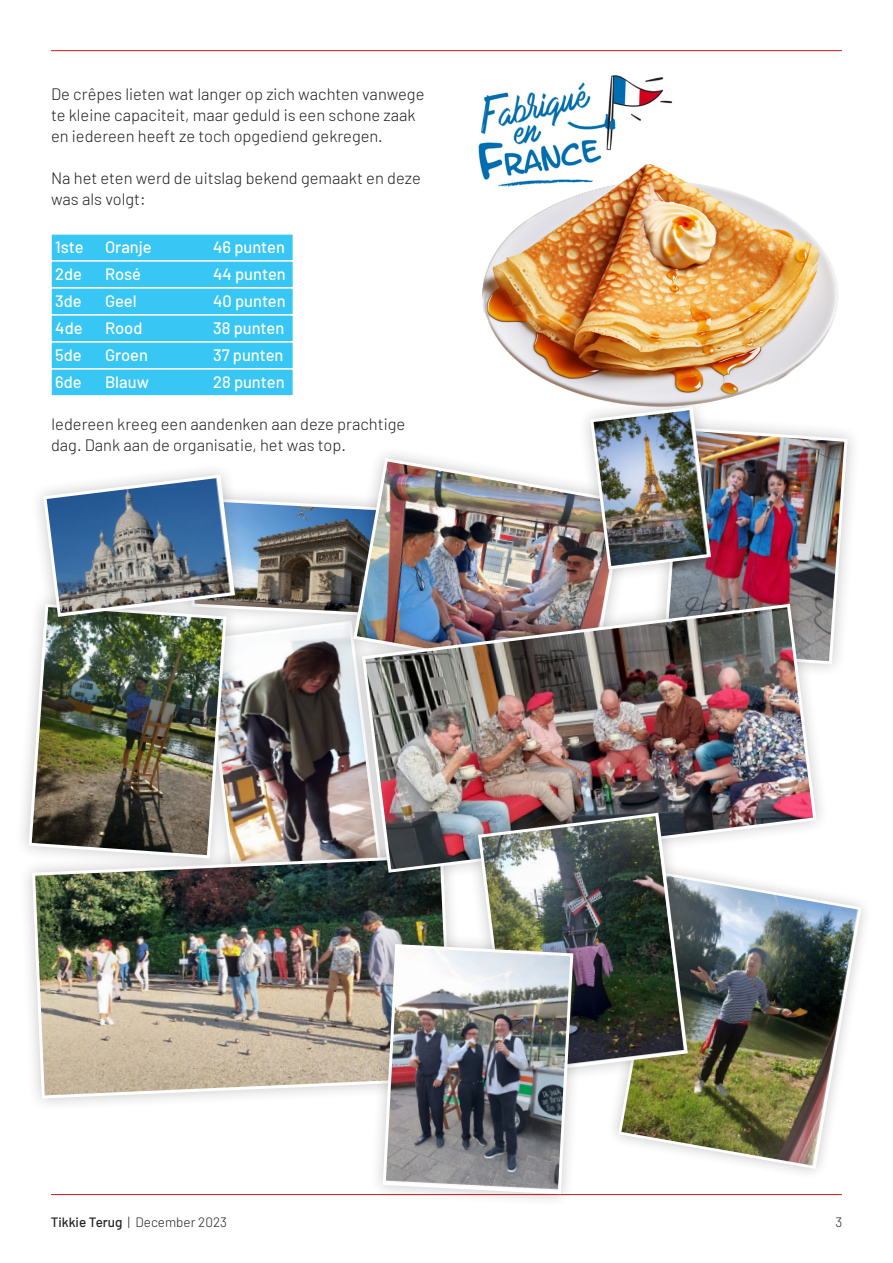
<style>
.page{position:relative;width:893px;height:1263px;background:#fff}
.page>*{position:absolute;margin:0;border:0;box-sizing:border-box;transform-origin:0 0}
.body{font:300 16.5px/21px "Barlow";color:#231f20}
.body-2{font:500 16.5px "Barlow";color:#fff}
.t1{font:300 13.5px "Barlow";color:#231f20}
.s1{font-weight:500}
</style>
<div class="page">
<hr style="left:51px;top:50px;width:791px;height:1px;background:#cd1719">
<hr style="left:51px;top:1194px;width:791px;height:1px;background:#cd1719">
<div style="left:50px;top:233px;width:244px;height:29px;background:#38c6f4;border:2px solid #fff"></div>
<div style="left:50px;top:260px;width:244px;height:29px;background:#38c6f4;border:2px solid #fff"></div>
<div style="left:50px;top:287px;width:244px;height:29px;background:#38c6f4;border:2px solid #fff"></div>
<div style="left:50px;top:314px;width:244px;height:29px;background:#38c6f4;border:2px solid #fff"></div>
<div style="left:50px;top:341px;width:244px;height:29px;background:#38c6f4;border:2px solid #fff"></div>
<div style="left:50px;top:368px;width:244px;height:29px;background:#38c6f4;border:2px solid #fff"></div>
<img style="left:240px;top:630px;width:109px;height:211px">
<img style="left:483px;top:181px;width:355px;height:218px">
<div style="left:178px;top:484px;width:230px;height:146px;background:#231f20;opacity:.25"></div>
<div style="left:340px;top:445px;width:298px;height:249px;background:#231f20;opacity:.25"></div>
<img style="left:352px;top:456px;width:236px;height:135px">
<img style="left:617px;top:886px;width:246px;height:284px">
<div style="left:18px;top:841px;width:448px;height:271px;background:#231f20;opacity:.25"></div>
<img style="left:30px;top:853px;width:424px;height:247px">
<div style="left:349px;top:591px;width:481px;height:295px;background:#231f20;opacity:.25"></div>
<img style="left:360px;top:602px;width:458px;height:272px">
<div style="left:465px;top:799px;width:236px;height:290px;background:#231f20;opacity:.25"></div>
<img style="left:476px;top:811px;width:213px;height:266px">
<div style="left:15px;top:590px;width:225px;height:282px;background:#231f20;opacity:.25"></div>
<img style="left:27px;top:602px;width:201px;height:258px">
<div style="left:577px;top:394px;width:147px;height:189px;background:#231f20;opacity:.25"></div>
<img style="left:588px;top:405px;width:261px;height:261px">
<div style="left:369px;top:930px;width:218px;height:278px;background:#231f20;opacity:.25"></div>
<img style="left:381px;top:942px;width:194px;height:254px">
<div style="left:30px;top:461px;width:218px;height:169px;background:#231f20;opacity:.25"></div>
<img style="left:42px;top:473px;width:354px;height:145px">
<img style="left:478px;top:75px;width:206px;height:113px">
<p class="body" style="left:51px;top:83px;width:375px">De crêpes lieten wat langer op zich wachten vanwege te kleine capaciteit, maar geduld is een schone zaak en iedereen heeft ze toch opgediend gekregen.</p>
<p class="body" style="left:51px;top:167px;width:371px">Na het eten werd de uitslag bekend gemaakt en deze was als volgt:</p>
<p class="body-2" style="left:55px;top:237px;width:30px">1ste</p>
<p class="body-2" style="left:105px;top:237px;width:48px">Oranje</p>
<p class="body-2" style="left:213px;top:237px;width:73px">46 punten</p>
<p class="body-2" style="left:55px;top:264px;width:28px">2de</p>
<p class="body-2" style="left:105px;top:264px;width:38px">Rosé</p>
<p class="body-2" style="left:213px;top:264px;width:74px">44 punten</p>
<p class="body-2" style="left:55px;top:291px;width:28px">3de</p>
<p class="body-2" style="left:105px;top:291px;width:33px">Geel</p>
<p class="body-2" style="left:213px;top:291px;width:74px">40 punten</p>
<p class="body-2" style="left:55px;top:318px;width:29px">4de</p>
<p class="body-2" style="left:105px;top:318px;width:39px">Rood</p>
<p class="body-2" style="left:213px;top:318px;width:73px">38 punten</p>
<p class="body-2" style="left:55px;top:345px;width:28px">5de</p>
<p class="body-2" style="left:105px;top:345px;width:44px">Groen</p>
<p class="body-2" style="left:213px;top:345px;width:72px">37 punten</p>
<p class="body-2" style="left:55px;top:372px;width:28px">6de</p>
<p class="body-2" style="left:105px;top:372px;width:45px">Blauw</p>
<p class="body-2" style="left:213px;top:372px;width:73px">28 punten</p>
<p class="body" style="left:51px;top:413px;width:356px">Iedereen kreeg een aandenken aan deze prachtige dag. Dank aan de organisatie, het was top.</p>
<p class="t1" style="left:51px;top:1214px;width:178px"><span class="s1">Tikkie Terug</span> | December 2023</p>
<p class="t1" style="left:835px;top:1214px;width:8px">3</p>
</div>
